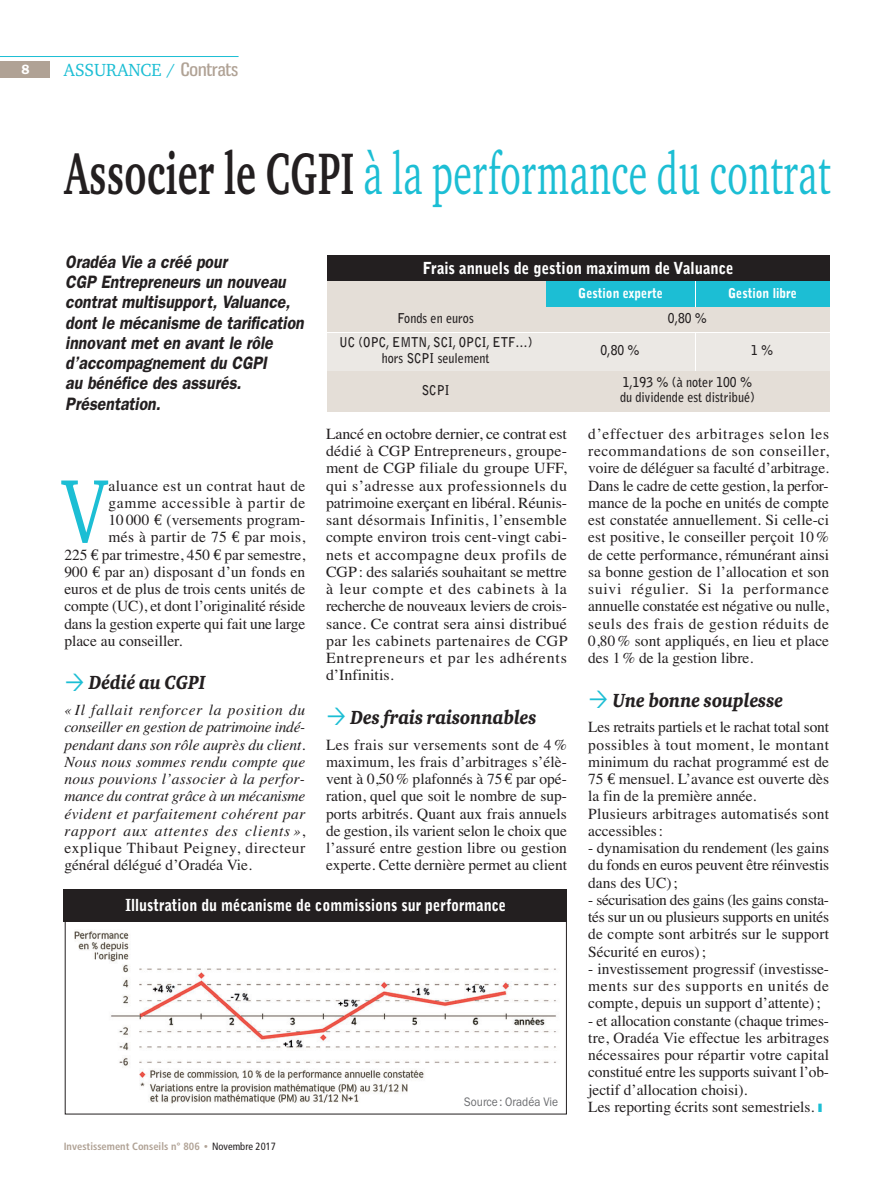
<style>
.page{position:relative;width:893px;height:1191px;background:#fff}
.page>*{position:absolute;margin:0;border:0;box-sizing:border-box;transform-origin:0 0}
.t1{font:92.4px "ITC Charter Com";color:#1cbed4;scale:.77 1}
.t2{font:60px "ITC Charter Com";letter-spacing:.015em;color:#1cbed4;scale:.63 1}
.t3{font:italic 900 19.5px "ITC Charter Com";color:#231f20;scale:.85 1}
.t4{font:italic 600 18px/20.2px "Franklin Gothic";color:#231f20;scale:.88 1}
.t5{font:18px "ITC Charter Com";color:#1cbed4;scale:.96 1}
.t6{font:900 16.5px "Bell Gothic Std";color:#fff;scale:.87 1}
.t7{font:900 16.5px "Bell Gothic Std";color:#fff;scale:.9 1}
.t8{font:15.45px/17.2px "Times";color:#231f20;text-align:justify}
.t9{font:italic 15.45px/17.2px "Times";letter-spacing:.05em;color:#231f20;text-align:justify}
.t10{font:15.45px "Times";letter-spacing:.03em;color:#231f20}
.t11{font:15.45px "Times";letter-spacing:.045em;color:#231f20}
.t12{font:15.45px "Times";letter-spacing:.025em;color:#231f20}
.t13{font:700 13.5px/15px "Bell Gothic Std";color:#231f20;text-align:center;scale:.9 1}
.t14{font:900 13.5px "Bell Gothic Std";color:#fff;scale:.9 1}
.t15{font:600 13.5px "Franklin Gothic";color:#fff}
.t16{font:12.75px "Franklin Gothic";color:#6c6d70;scale:.9 1}
.t17{font:700 condensed 10.5px "Frutiger";color:#b0a295}
.s1{font-family:"Gnuolane Free";color:#b0a295}
.s2{font-weight:700;color:#231f20}
.s3{font-family:"Euro Serif"}
.s4{font-style:normal}
.s5{font-family:"Franklin Gothic";font-weight:400;font-stretch:normal}
.s6{font-weight:400;color:#231f20}
.s7{color:#1cbed4}
</style>
<div class="page">
<div style="left:0;top:61px;width:49px;height:16px;background:#b0a295"></div>
<hr style="left:0;top:56px;width:239px;height:1px;background:#1cbed4">
<div style="left:327px;top:256px;width:503px;height:25px;background:#231f20"></div>
<div style="left:327px;top:282px;width:218px;height:25px;background:#e4ded7"></div>
<div style="left:546px;top:282px;width:149px;height:25px;background:#1cbed4"></div>
<div style="left:696px;top:282px;width:134px;height:25px;background:#1cbed4"></div>
<div style="left:327px;top:308px;width:218px;height:24px;background:#e4ded7"></div>
<div style="left:546px;top:308px;width:284px;height:24px;background:#e4ded7"></div>
<div style="left:327px;top:333px;width:218px;height:37px;background:#ebe8e4"></div>
<div style="left:546px;top:333px;width:149px;height:37px;background:#ebe8e4"></div>
<div style="left:696px;top:333px;width:134px;height:37px;background:#ebe8e4"></div>
<div style="left:327px;top:371px;width:218px;height:40px;background:#e4ded7"></div>
<div style="left:546px;top:371px;width:284px;height:40px;background:#e4ded7"></div>
<img style="left:74px;top:931px;width:482px;height:173px">
<div style="left:65px;top:920px;width:502px;height:194px;border:1px solid #231f20"></div>
<div style="left:64px;top:889px;width:503px;height:32px;background:#231f20"></div>
<p class="t15" style="left:21px;top:64px;width:10px">8</p>
<p class="t5" style="left:64px;top:62px;width:183px">ASSURANCE / <span class="s1">Contrats</span></p>
<h2 class="t2" style="left:64px;top:150px;width:1218px"><span class="s2">Associer le CGPI</span> à la performance du contrat</h2>
<p class="t4" style="left:65px;top:253px;width:276px">Oradéa Vie a créé pour<br>CGP Entrepreneurs un nouveau contrat multisupport, Valuance, dont le mécanisme de tarification innovant met en avant le rôle d’accompagnement du CGPI<br>au bénéfice des assurés.<br>Présentation.</p>
<p class="t7" style="left:423px;top:262px;width:347px">Frais annuels de gestion maximum de Valuance</p>
<p class="t14" style="left:578px;top:288px;width:96px">Gestion experte</p>
<p class="t14" style="left:728px;top:288px;width:78px">Gestion libre</p>
<p class="t13" style="left:398px;top:312px;width:86px">Fonds en euros</p>
<p class="t13" style="left:668px;top:312px;width:45px">0,80 %</p>
<p class="t13" style="left:339px;top:336px;width:216px">UC (OPC, EMTN, SCI, OPCI, ETF…) hors SCPI seulement</p>
<p class="t13" style="left:601px;top:343px;width:45px">0,80 %</p>
<p class="t13" style="left:751px;top:343px;width:26px">1 %</p>
<p class="t13" style="left:422px;top:383px;width:32px">SCPI</p>
<p class="t13" style="left:620px;top:376px;width:151px;text-align:left">1,193 % (à noter 100 % du dividende est distribué)</p>
<h1 class="t1" style="left:63px;top:474px;width:59px">V</h1>
<p class="t10" style="left:108px;top:480px;width:198px">aluance est un contrat haut de</p>
<p class="t11" style="left:108px;top:497px;width:198px">gamme accessible à partir de</p>
<p class="t8" style="left:108px;top:513px;width:198px">10 000 <span class="s3">€</span> (versements program-</p>
<p class="t12" style="left:108px;top:532px;width:198px">més à partir de 75 <span class="s3">€</span> par mois,</p>
<p class="t8" style="left:64px;top:547px;width:242px">225 <span class="s3">€</span> par trimestre, 450 <span class="s3">€</span> par semestre,</p>
<p class="t8" style="left:64px;top:565px;width:242px">900 <span class="s3">€</span> par an) disposant d’un fonds en</p>
<p class="t8" style="left:64px;top:582px;width:242px">euros et de plus de trois cents unités de</p>
<p class="t8" style="left:64px;top:599px;width:242px">compte (UC), et dont l’originalité réside</p>
<p class="t8" style="left:64px;top:616px;width:242px">dans la gestion experte qui fait une large</p>
<p class="t8" style="left:64px;top:633px;width:119px">place au conseiller.</p>
<p class="t3" style="left:89px;top:675px;width:139px">Dédié au CGPI</p>
<p class="t9" style="left:64px;top:703px;width:242px">« Il fallait renforcer la position du conseiller en gestion de patrimoine indé&shy;pendant dans son rôle auprès du client.<br>Nous nous sommes rendu compte que nous pouvions l’associer à la perfor&shy;mance du contrat grâce à un mécanisme évident et parfaitement cohérent par rapport aux attentes des clients »<span class="s4">, explique Thibaut Peigney, directeur général délégué d’Oradéa Vie.</span></p>
<p class="t8" style="left:326px;top:427px;width:243px">Lancé en octobre dernier, ce contrat est dédié à CGP Entrepreneurs, groupe&shy;ment de CGP filiale du groupe UFF, qui s’adresse aux professionnels du patrimoine exerçant en libéral. Réunis&shy;sant désormais Infinitis, l’ensemble compte environ trois cent-vingt cabi&shy;nets et accompagne deux profils de CGP: des salariés souhaitant se mettre à leur compte et des cabinets à la recherche de nouveaux leviers de crois&shy;sance. Ce contrat sera ainsi distribué par les cabinets partenaires de CGP Entrepreneurs et par les adhérents d’Infinitis.</p>
<p class="t3" style="left:350px;top:709px;width:221px">Des frais raisonnables</p>
<p class="t8" style="left:326px;top:737px;width:243px">Les frais sur versements sont de 4 % maximum, les frais d’arbitrages s’élè&shy;vent à 0,50 % plafonnés à 75<span class="s3">€</span> par opé&shy;ration, quel que soit le nombre de sup&shy;ports arbitrés. Quant aux frais annuels de gestion, ils varient selon le choix que l’assuré entre gestion libre ou gestion experte. Cette dernière permet au client</p>
<p class="t6" style="left:126px;top:898px;width:439px">Illustration du mécanisme de commissions sur performance</p>
<p class="t17" style="left:64px;top:1141px;width:214px">Investissement Conseils n° 806 <span class="s5">•</span> <span class="s6">Novembre 2017</span></p>
<p class="t16" style="left:464px;top:1097px;width:106px">Source : Oradéa Vie</p>
<p class="t8" style="left:588px;top:427px;width:242px">d’effectuer des arbitrages selon les recommandations de son conseiller, voire de déléguer sa faculté d’arbitrage.<br>Dans le cadre de cette gestion, la perfor&shy;mance de la poche en unités de compte est constatée annuellement. Si celle-ci est positive, le conseiller perçoit 10 % de cette performance, rémunérant ainsi sa bonne gestion de l’allocation et son suivi régulier. Si la performance annuelle constatée est négative ou nulle, seuls des frais de gestion réduits de 0,80 % sont appliqués, en lieu et place des 1 % de la gestion libre.</p>
<p class="t3" style="left:613px;top:692px;width:202px">Une bonne souplesse</p>
<p class="t8" style="left:588px;top:720px;width:242px;text-align:left">Les retraits partiels et le rachat total sont possibles à tout moment, le montant minimum du rachat programmé est de 75 <span class="s3">€</span> mensuel. L’avance est ouverte dès la fin de la première année.<br>Plusieurs arbitrages automatisés sont accessibles :</p>
<p class="t8" style="left:588px;top:841px;width:242px">- dynamisation du rendement (les gains du fonds en euros peuvent être réinvestis dans des UC) ;</p>
<p class="t8" style="left:588px;top:892px;width:242px">- sécurisation des gains (les gains consta&shy;tés sur un ou plusieurs supports en unités de compte sont arbitrés sur le support Sécurité en euros) ;</p>
<p class="t8" style="left:588px;top:961px;width:242px">- investissement progressif (investisse&shy;ments sur des supports en unités de compte, depuis un support d’attente) ;</p>
<p class="t8" style="left:588px;top:1013px;width:242px;text-align:left">- et allocation constante (chaque trimes&shy;tre, Oradéa Vie effectue les arbitrages nécessaires pour répartir votre capital constitué entre les supports suivant l’ob&shy;jectif d’allocation choisi).<br>Les reporting écrits sont semestriels. <span class="s7">❚</span></p>
</div>
